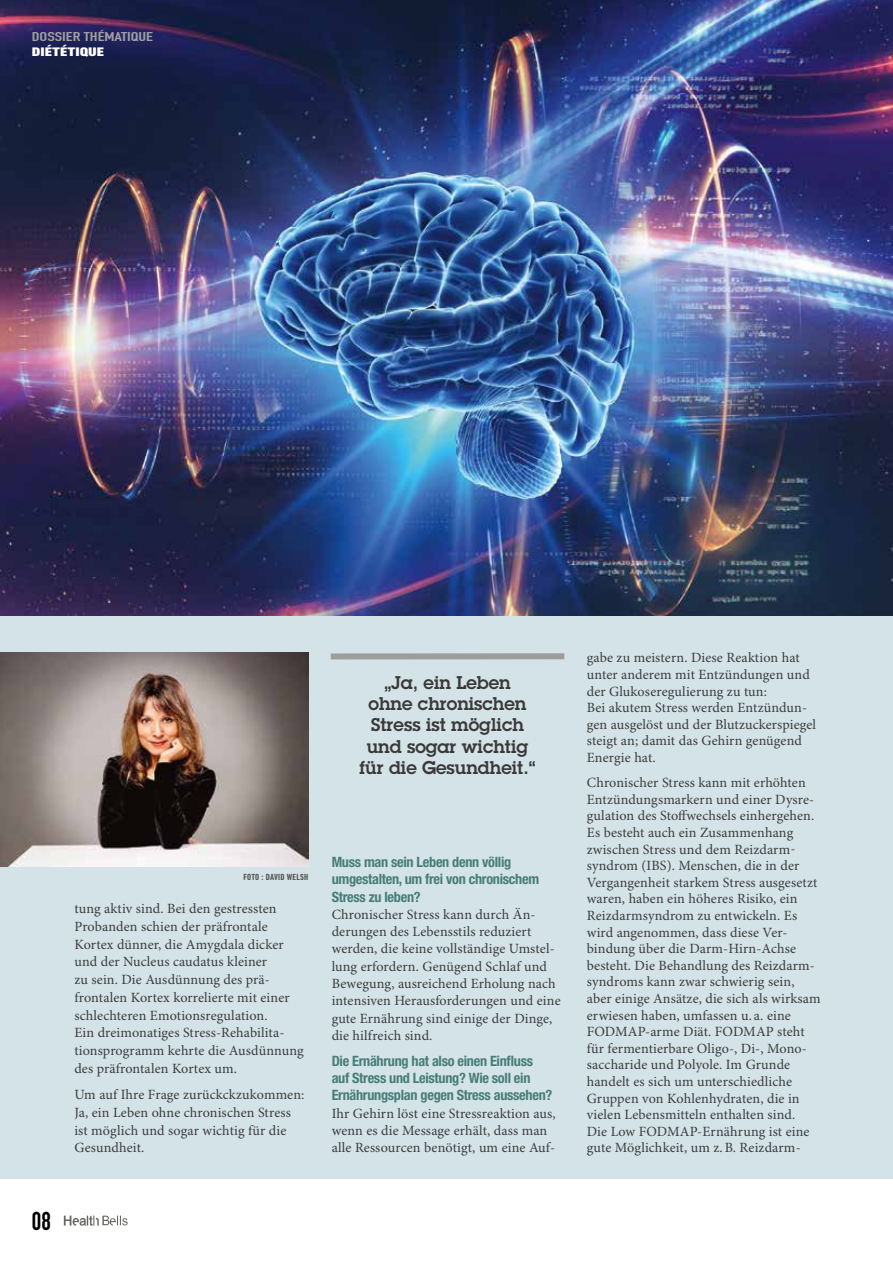
<style>
.page{position:relative;width:893px;height:1263px;background:#fff}
.page>*{position:absolute;margin:0;border:0;box-sizing:border-box;transform-origin:0 0}
.t1{font:700 25.5px "DIN Condensed";color:#000}
.t2{font:600 18px/21px "Lubalin Graph Std";color:#3a3938;text-align:center}
.t3{font:700 condensed 14.25px/17.2px "Helvetica Neue LT Std";letter-spacing:-.02em;color:#477d78}
.t4{font:14.1px/16.6px "Minion Pro";letter-spacing:.01em;color:#3c3c3b}
.t5{font:700 12.6px "DIN Condensed";color:#a1a1a1;scale:1.45 1}
.t6{font:800 condensed 12.6px "DIN Next LT Pro";color:#fff;scale:1.45 1}
.t7{font:700 condensed 9px "DIN Next LT Pro";letter-spacing:.03em;color:#575756}
</style>
<div class="page">
<div style="left:0;top:616px;width:893px;height:563px;background:#d4e3e8"></div>
<img style="left:0;top:0;width:893px;height:616px">
<img style="left:63px;top:1215px;width:65px;height:11px">
<div style="left:331px;top:653px;width:233px;height:6px;background:#9d9d9c"></div>
<img style="left:0;top:652px;width:308px;height:214px">
<p class="t5" style="left:32px;top:28px;width:85px">DOSSIER THÉMATIQUE</p>
<p class="t6" style="left:32px;top:44px;width:51px">DIÉTÉTIQUE</p>
<p class="t2" style="left:360px;top:672px;width:178px">„Ja, ein Leben<br>ohne chronischen<br>Stress ist möglich und sogar wichtig für die Gesundheit.“</p>
<h1 class="t1" style="left:32px;top:1204px;width:20px">08</h1>
<p class="t7" style="left:244px;top:871px;width:66px">FOTO : DAVID WELSH</p>
<p class="t4" style="left:74px;top:900px;width:231px;line-height:17.7px">tung aktiv sind. Bei den gestressten Probanden schien der präfrontale Kortex dünner, die Amygdala dicker und der Nucleus caudatus kleiner<br>zu sein. Die Ausdünnung des prä&shy;frontalen Kortex korrelierte mit einer schlechteren Emotionsregulation.<br>Ein dreimonatiges Stress-Rehabilita&shy;tionsprogramm kehrte die Ausdünnung des präfrontalen Kortex um.</p>
<p class="t4" style="left:74px;top:1086px;width:232px;line-height:17.7px">Um auf Ihre Frage zurückckzukommen:<br>Ja, ein Leben ohne chronischen Stress ist möglich und sogar wichtig für die<br>Gesundheit.</p>
<p class="t3" style="left:332px;top:853px;width:209px">Muss man sein Leben denn völlig umgestalten, um frei von chronischem<br>Stress zu leben?</p>
<p class="t4" style="left:332px;top:906px;width:230px;line-height:17.2px">Chronischer Stress kann durch Än&shy;derungen des Lebensstils reduziert werden, die keine vollständige Umstel&shy;lung erfordern. Genügend Schlaf und Bewegung, ausreichend Erholung nach intensiven Herausforderungen und eine gute Ernährung sind einige der Dinge, die hilfreich sind.</p>
<p class="t3" style="left:332px;top:1052px;width:222px">Die Ernährung hat also einen Einfluss auf Stress und Leistung? Wie soll ein<br>Ernährungsplan gegen Stress aussehen?</p>
<p class="t4" style="left:332px;top:1105px;width:225px;line-height:17.2px">Ihr Gehirn löst eine Stressreaktion aus, wenn es die Message erhält, dass man alle Ressourcen benötigt, um eine Auf-</p>
<p class="t4" style="left:587px;top:650px;width:231px">gabe zu meistern. Diese Reaktion hat unter anderem mit Entzündungen und der Glukoseregulierung zu tun:<br>Bei akutem Stress werden Entzündun&shy;gen ausgelöst und der Blutzuckerspiegel steigt an; damit das Gehirn genügend Energie hat.</p>
<p class="t4" style="left:587px;top:775px;width:235px">Chronischer Stress kann mit erhöhten Entzündungsmarkern und einer Dysre&shy;gulation des Stoffwechsels einhergehen.<br>Es besteht auch ein Zusammenhang zwischen Stress und dem Reizdarm&shy;syndrom (IBS). Menschen, die in der Vergangenheit starkem Stress ausgesetzt waren, haben ein höheres Risiko, ein Reizdarmsyndrom zu entwickeln. Es wird angenommen, dass diese Ver&shy;bindung über die Darm-Hirn-Achse besteht. Die Behandlung des Reizdarm&shy;syndroms kann zwar schwierig sein, aber einige Ansätze, die sich als wirksam erwiesen haben, umfassen u. a. eine FODMAP-arme Diät. FODMAP steht für fermentierbare Oligo-, Di-, Mono&shy;saccharide und Polyole. Im Grunde handelt es sich um unterschiedliche Gruppen von Kohlenhydraten, die in vielen Lebensmitteln enthalten sind.<br>Die Low FODMAP-Ernährung ist eine gute Möglichkeit, um z.B. Reizdarm-</p>
</div>
